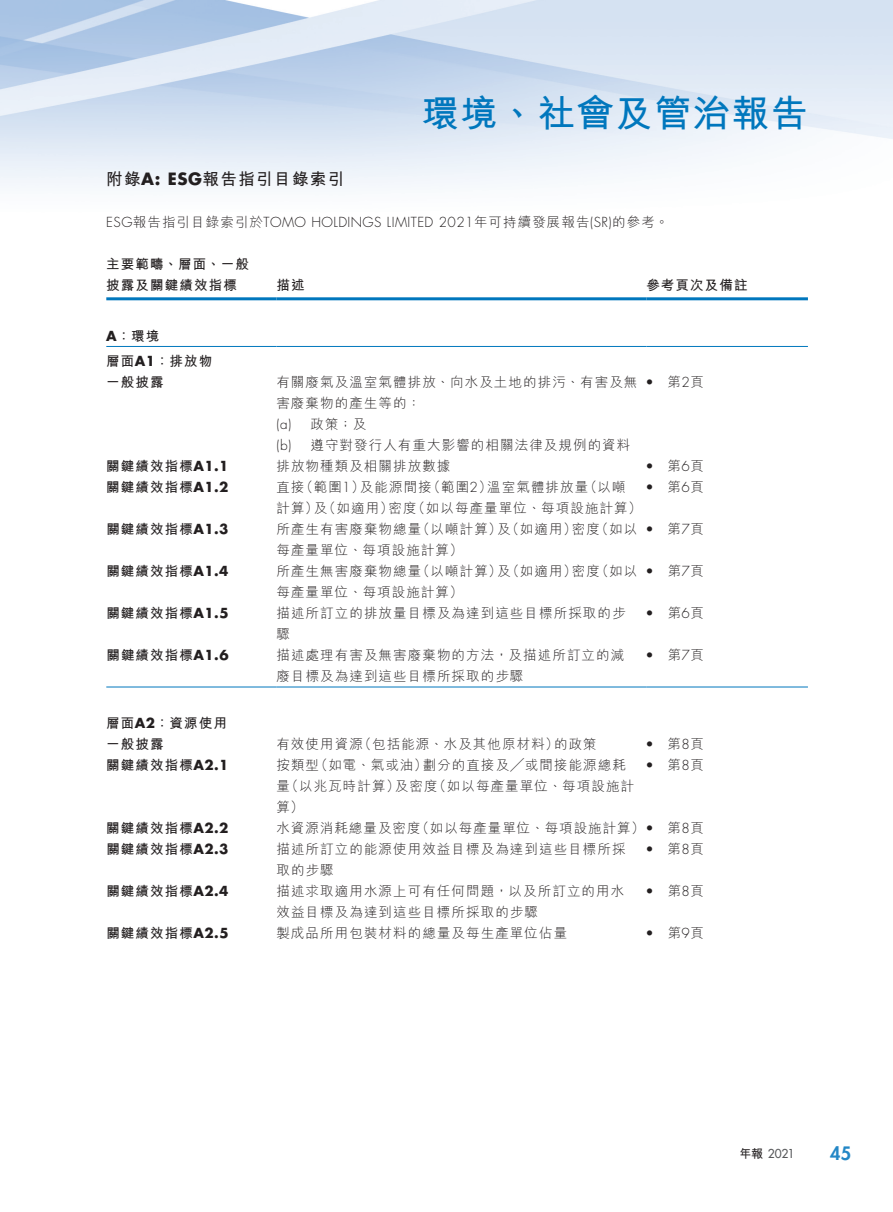
<style>
.page{position:relative;width:893px;height:1212px;background:#fff}
.page>*{position:absolute;margin:0;border:0;box-sizing:border-box;transform-origin:0 0}
.t1{font:700 37.5px "M Hei HK";letter-spacing:.035em;color:#0077bd}
.t2{font:800 18px "Futura Std";color:#2387c6}
.t3{font:700 16.5px "M Hei HK";letter-spacing:.085em;color:#231f20}
.t4{font:300 13.5px/21px "M Hei HK";letter-spacing:.08em;color:#231f20}
.t5{font:700 13.5px/21px "M Hei HK";letter-spacing:.085em;color:#231f20}
.t6{font:300 13.5px "Futura Std";letter-spacing:.03em;color:#231f20}
.t7{font:500 12px "Futura Std";color:#57585a}
.s1{font-family:"Futura Std"}
.s2{font-family:"M Hei HK"}
.s3{font-family:"M Hei HK";font-weight:700;color:#231f20}
</style>
<div class="page">
<hr style="left:106px;top:297px;width:170px;height:3px;background:#0077bd">
<hr style="left:276px;top:297px;width:370px;height:3px;background:#0077bd">
<hr style="left:646px;top:297px;width:162px;height:3px;background:#0077bd">
<hr style="left:106px;top:346px;width:170px;height:1px;background:#0077bd">
<hr style="left:276px;top:346px;width:370px;height:1px;background:#0077bd">
<hr style="left:646px;top:346px;width:162px;height:1px;background:#0077bd">
<hr style="left:106px;top:687px;width:170px;height:1px;background:#0077bd">
<hr style="left:276px;top:687px;width:370px;height:1px;background:#0077bd">
<hr style="left:646px;top:687px;width:162px;height:1px;background:#0077bd">
<h1 class="t1" style="left:421px;top:86px;width:388px">環境、社會及管治報告</h1>
<p class="t3" style="left:106px;top:167px;width:239px">附錄<span class="s1">A: ESG</span>報告指引目錄索引</p>
<p class="t6" style="left:106px;top:214px;width:564px">ESG<span class="s2">報告指引目錄索引於</span>TOMO HOLDINGS LIMITED 2021<span class="s2">年可持續發展報告</span>(SR)<span class="s2">的參考。</span></p>
<p class="t5" style="left:106px;top:252px;width:144px">主要範疇、層面、一般披露及關鍵績效指標</p>
<p class="t5" style="left:276px;top:273px;width:30px">描述</p>
<p class="t5" style="left:646px;top:273px;width:103px">參考頁次及備註</p>
<p class="t5" style="left:106px;top:322px;width:108px;line-height:25.5px"><span class="s1">A</span>：環境<br>層面<span class="s1">A1</span>：排放物</p>
<p class="t5" style="left:106px;top:371px;width:59px">一般披露</p>
<p class="t4" style="left:276px;top:371px;width:363px">有關廢氣及溫室氣體排放、向水及土地的排污、有害及無害廢棄物的產生等的：<br><span class="s1">(a)</span> 政策；及<br><span class="s1">(b)</span> 遵守對發行人有重大影響的相關法律及規例的資料</p>
<p class="t6" style="left:645px;top:374px;width:60px">• <span class="s2">第</span>2<span class="s2">頁</span></p>
<p class="t5" style="left:106px;top:455px;width:124px">關鍵績效指標<span class="s1">A1.1</span></p>
<p class="t4" style="left:276px;top:455px;width:176px">排放物種類及相關排放數據</p>
<p class="t6" style="left:646px;top:458px;width:60px">• <span class="s2">第</span>6<span class="s2">頁</span></p>
<p class="t5" style="left:106px;top:476px;width:124px">關鍵績效指標<span class="s1">A1.2</span></p>
<p class="t4" style="left:276px;top:476px;width:367px">直接（範圍<span class="s1">1</span>）及能源間接（範圍<span class="s1">2</span>）溫室氣體排放量（以噸計算）及（如適用）密度（如以每產量單位、每項設施計算）</p>
<p class="t6" style="left:646px;top:479px;width:60px">• <span class="s2">第</span>6<span class="s2">頁</span></p>
<p class="t5" style="left:106px;top:518px;width:124px">關鍵績效指標<span class="s1">A1.3</span></p>
<p class="t4" style="left:276px;top:518px;width:362px">所產生有害廢棄物總量（以噸計算）及（如適用）密度（如以每產量單位、每項設施計算）</p>
<p class="t6" style="left:646px;top:521px;width:60px">• <span class="s2">第</span>7<span class="s2">頁</span></p>
<p class="t5" style="left:106px;top:560px;width:124px">關鍵績效指標<span class="s1">A1.4</span></p>
<p class="t4" style="left:276px;top:560px;width:362px">所產生無害廢棄物總量（以噸計算）及（如適用）密度（如以每產量單位、每項設施計算）</p>
<p class="t6" style="left:646px;top:563px;width:60px">• <span class="s2">第</span>7<span class="s2">頁</span></p>
<p class="t5" style="left:106px;top:602px;width:124px">關鍵績效指標<span class="s1">A1.5</span></p>
<p class="t4" style="left:276px;top:602px;width:351px">描述所訂立的排放量目標及為達到這些目標所採取的步驟</p>
<p class="t6" style="left:646px;top:605px;width:60px">• <span class="s2">第</span>6<span class="s2">頁</span></p>
<p class="t5" style="left:106px;top:644px;width:124px">關鍵績效指標<span class="s1">A1.6</span></p>
<p class="t4" style="left:276px;top:644px;width:349px">描述處理有害及無害廢棄物的方法，及描述所訂立的減廢目標及為達到這些目標所採取的步驟</p>
<p class="t6" style="left:646px;top:647px;width:60px">• <span class="s2">第</span>7<span class="s2">頁</span></p>
<p class="t5" style="left:106px;top:711px;width:122px">層面<span class="s1">A2</span>：資源使用一般披露</p>
<p class="t4" style="left:276px;top:733px;width:322px">有效使用資源（包括能源、水及其他原材料）的政策</p>
<p class="t6" style="left:645px;top:735px;width:60px">• <span class="s2">第</span>8<span class="s2">頁</span></p>
<p class="t5" style="left:106px;top:753px;width:124px">關鍵績效指標<span class="s1">A2.1</span></p>
<p class="t4" style="left:276px;top:754px;width:359px">按類型（如電、氣或油）劃分的直接及╱或間接能源總耗量（以兆瓦時計算）及密度（如以每產量單位、每項設施計算）</p>
<p class="t6" style="left:646px;top:756px;width:60px">• <span class="s2">第</span>8<span class="s2">頁</span></p>
<p class="t5" style="left:106px;top:816px;width:124px">關鍵績效指標<span class="s1">A2.2</span></p>
<p class="t4" style="left:276px;top:817px;width:429px">水資源消耗總量及密度（如以每產量單位、每項設施計算）<span class="s1">•</span> 第<span class="s1">8</span>頁</p>
<p class="t5" style="left:106px;top:837px;width:124px">關鍵績效指標<span class="s1">A2.3</span></p>
<p class="t4" style="left:276px;top:838px;width:351px">描述所訂立的能源使用效益目標及為達到這些目標所採取的步驟</p>
<p class="t6" style="left:646px;top:840px;width:60px">• <span class="s2">第</span>8<span class="s2">頁</span></p>
<p class="t5" style="left:106px;top:879px;width:124px">關鍵績效指標<span class="s1">A2.4</span></p>
<p class="t4" style="left:276px;top:880px;width:349px">描述求取適用水源上可有任何問題，以及所訂立的用水效益目標及為達到這些目標所採取的步驟</p>
<p class="t6" style="left:646px;top:882px;width:60px">• <span class="s2">第</span>8<span class="s2">頁</span></p>
<p class="t5" style="left:106px;top:921px;width:124px">關鍵績效指標<span class="s1">A2.5</span></p>
<p class="t4" style="left:276px;top:922px;width:292px">製成品所用包裝材料的總量及每生產單位佔量</p>
<p class="t6" style="left:646px;top:924px;width:60px">• <span class="s2">第</span>9<span class="s2">頁</span></p>
<p class="t7" style="left:740px;top:1146px;width:57px"><span class="s3">年報</span> 2021</p>
<h2 class="t2" style="left:830px;top:1141px;width:23px">45</h2>
</div>
